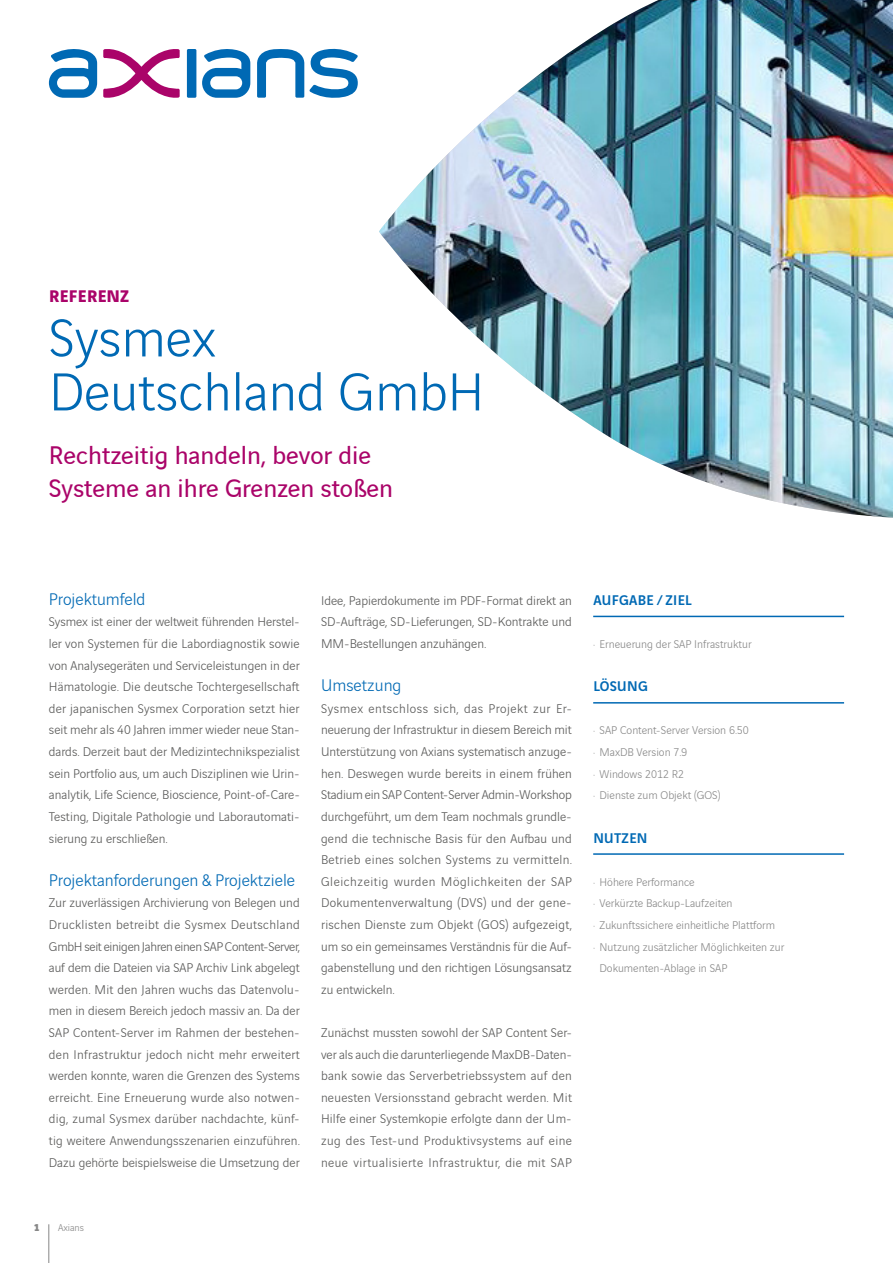
<style>
.page{position:relative;width:893px;height:1263px;background:#fff}
.page>*{position:absolute;margin:0;border:0;box-sizing:border-box;transform-origin:0 0}
.t1{font:300 57px/54px "Vinci Sans";color:#0069b4}
.t2{font:27px/32.4px "Vinci Sans";color:#aa0469}
.t3{font:300 18px "Vinci Sans";color:#0069b4}
.t4{font:700 18px "Vinci Sans";letter-spacing:.02em;color:#aa0469}
.t5{font:500 15px "Vinci Sans";letter-spacing:.02em;color:#0069b4}
.t6{font:300 13.5px/21.6px "Vinci Sans";color:#575756;text-align:justify}
.t7{font:300 12px/21.6px "Vinci Sans";color:#878787}
.t8{font:300 10.5px "Vinci Sans";color:#878787}
.t9{font:900 10.5px "Vinci Sans";color:#878787}
</style>
<div class="page">
<hr style="left:48px;top:1224px;width:1px;height:39px;background:#878787">
<div style="left:187px;top:49px;width:9px;height:49px;background:#0069b4;border-radius:2px"></div>
<svg style="left:103px;top:49px;width:77px;height:49px"></svg>
<svg style="left:202px;top:49px;width:48px;height:49px"></svg>
<svg style="left:49px;top:49px;width:48px;height:49px"></svg>
<svg style="left:257px;top:49px;width:101px;height:49px"></svg>
<img style="left:379px;top:0;width:514px;height:518px">
<hr style="left:593px;top:853px;width:251px;height:2px;background:#0069b4">
<hr style="left:593px;top:702px;width:251px;height:2px;background:#0069b4">
<hr style="left:593px;top:616px;width:251px;height:1px;background:#0069b4">
<h3 class="t4" style="left:49px;top:282px;width:82px">REFERENZ</h3>
<h1 class="t1" style="left:49px;top:306px;width:437px">Sysmex<br>Deutschland GmbH</h1>
<h2 class="t2" style="left:49px;top:437px;width:346px">Rechtzeitig handeln, bevor die<br>Systeme an ihre Grenzen stoßen</h2>
<h3 class="t3" style="left:49px;top:586px;width:98px">Projektumfeld</h3>
<p class="t6" style="left:49px;top:610px;width:252px">Sysmex ist einer der weltweit führenden Herstel&shy;ler von Systemen für die Labordiagnostik sowie von Analysegeräten und Serviceleistungen in der Hämatologie. Die deutsche Tochtergesellschaft der japanischen Sysmex Corporation setzt hier seit mehr als 40 Jahren immer wieder neue Stan&shy;dards. Derzeit baut der Medizintechnikspezialist sein Portfolio aus, um auch Disziplinen wie Urin&shy;analytik, Life Science, Bioscience, Point-of-Care-Testing, Digitale Pathologie und Laborautomati&shy;sierung zu erschließen.</p>
<h3 class="t3" style="left:49px;top:867px;width:248px">Projektanforderungen &amp; Projektziele</h3>
<p class="t6" style="left:49px;top:891px;width:253px">Zur zuverlässigen Archivierung von Belegen und Drucklisten betreibt die Sysmex Deutschland GmbH seit einigen Jahren einen SAP Content-Server, auf dem die Dateien via SAP Archiv Link abgelegt werden. Mit den Jahren wuchs das Datenvolu&shy;men in diesem Bereich jedoch massiv an. Da der SAP Content-Server im Rahmen der bestehen&shy;den Infrastruktur jedoch nicht mehr erweitert werden konnte, waren die Grenzen des Systems erreicht. Eine Erneuerung wurde also notwen&shy;dig, zumal Sysmex darüber nachdachte, künf&shy;tig weitere Anwendungsszenarien einzuführen.<br>Dazu gehörte beispielsweise die Umsetzung der</p>
<p class="t6" style="left:321px;top:588px;width:252px">Idee, Papierdokumente im PDF-Format direkt an SD-Aufträge, SD-Lieferungen, SD-Kontrakte und MM-Bestellungen anzuhängen.</p>
<h3 class="t3" style="left:321px;top:672px;width:82px">Umsetzung</h3>
<p class="t6" style="left:321px;top:696px;width:252px">Sysmex entschloss sich, das Projekt zur Er&shy;neuerung der Infrastruktur in diesem Bereich mit Unterstützung von Axians systematisch anzuge&shy;hen. Deswegen wurde bereits in einem frühen Stadium ein SAP Content-Server Admin-Workshop durchgeführt, um dem Team nochmals grundle&shy;gend die technische Basis für den Aufbau und Betrieb eines solchen Systems zu vermitteln.<br>Gleichzeitig wurden Möglichkeiten der SAP Dokumentenverwaltung (DVS) und der gene&shy;rischen Dienste zum Objekt (GOS) aufgezeigt, um so ein gemeinsames Verständnis für die Auf&shy;gabenstellung und den richtigen Lösungsansatz zu entwickeln.</p>
<p class="t6" style="left:321px;top:1020px;width:253px">Zunächst mussten sowohl der SAP Content Ser&shy;ver als auch die darunterliegende MaxDB-Daten&shy;bank sowie das Serverbetriebssystem auf den neuesten Versionsstand gebracht werden. Mit Hilfe einer Systemkopie erfolgte dann der Um&shy;zug des Test-und Produktivsystems auf eine neue virtualisierte Infrastruktur, die mit SAP</p>
<p class="t5" style="left:593px;top:588px;width:100px">AUFGABE / ZIEL</p>
<p class="t7" style="left:593px;top:632px;width:160px">· Erneuerung der SAP Infrastruktur</p>
<p class="t5" style="left:593px;top:675px;width:56px">LÖSUNG</p>
<p class="t7" style="left:593px;top:719px;width:157px">· SAP Content-Server Version 6.50 · MaxDB Version 7.9<br>· Windows 2012 R2<br>· Dienste zum Objekt (GOS)</p>
<p class="t5" style="left:593px;top:826px;width:56px">NUTZEN</p>
<p class="t7" style="left:593px;top:870px;width:103px">· Höhere Performance</p>
<p class="t7" style="left:593px;top:891px;width:141px">· Verkürzte Backup-Laufzeiten</p>
<p class="t7" style="left:593px;top:913px;width:183px">· Zukunftssichere einheitliche Plattform</p>
<p class="t7" style="left:593px;top:935px;width:193px">· Nutzung zusätzlicher Möglichkeiten zur</p>
<p class="t7" style="left:600px;top:956px;width:129px">Dokumenten-Ablage in SAP</p>
<p class="t9" style="left:34px;top:1219px;width:7px">1</p>
<p class="t8" style="left:58px;top:1220px;width:28px">Axians</p>
</div>
